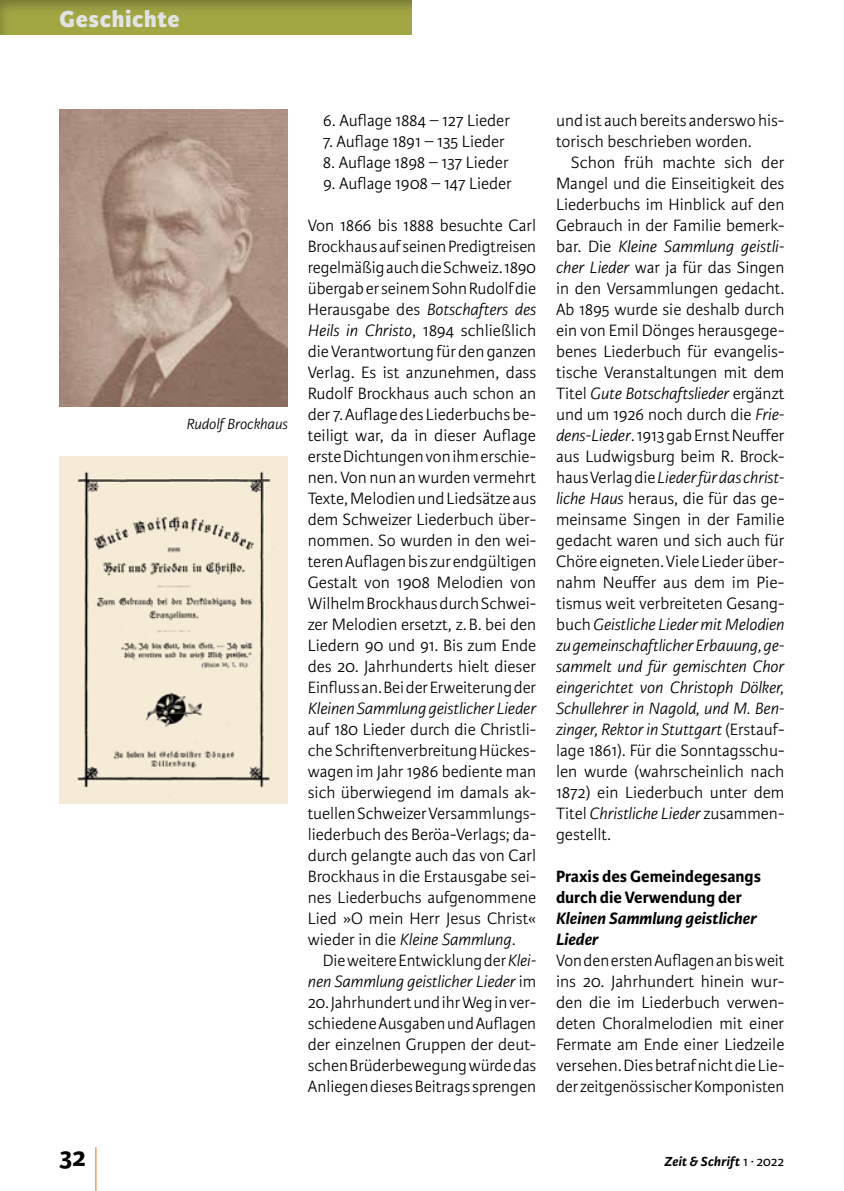
<style>
.page{position:relative;width:844px;height:1191px;background:#fff}
.page>*{position:absolute;margin:0;border:0;box-sizing:border-box;transform-origin:0 0}
.t1{font:300 59.5px "Karmina Sans Basic";color:#df7427;scale:.29 1}
.t2{font:700 28px "Karmina Sans Basic";color:#000}
.t3{font:800 24.5px "Karmina Sans Basic";letter-spacing:.025em;color:#e2e3e4}
.t4{font:300 17.5px/21px "Karmina Sans Basic";color:#000;text-align:justify}
.t5{font:italic 300 17.5px/21px "Karmina Sans Basic";color:#000;text-align:right}
.t6{font:700 17.5px/21px "Karmina Sans Basic";color:#000}
.t7{font:italic 700 17.5px/21px "Karmina Sans Basic";color:#000}
.t8{font:italic 300 15.75px "Karmina Sans Basic";color:#000}
.t9{font:italic 700 14px "Karmina Sans Basic";letter-spacing:.015em;color:#000}
.s1{font-style:italic}
.s2{font-style:normal}
.s3{font-weight:400;font-style:normal}
</style>
<div class="page">
<div style="left:0;top:0;width:413px;height:35px;background:#000;opacity:.3"></div>
<img style="left:60px;top:456px;width:228px;height:348px">
<img style="left:60px;top:109px;width:228px;height:298px">
<h3 class="t3" style="left:60px;top:4px;width:121px">Geschichte</h3>
<p class="t8" style="left:186px;top:415px;width:103px">Rudolf Brockhaus</p>
<p class="t4" style="left:322px;top:110px;width:189px">6. Auflage 1884 – 127 Lieder</p>
<p class="t4" style="left:322px;top:131px;width:183px">7. Auflage 1891 – 135 Lieder</p>
<p class="t4" style="left:322px;top:152px;width:187px">8. Auflage 1898 – 137 Lieder</p>
<p class="t4" style="left:322px;top:173px;width:191px">9. Auflage 1908 – 147 Lieder</p>
<p class="t4" style="left:308px;top:215px;width:230px">Von 1866 bis 1888 besuchte Carl Brockhaus auf seinen Predigtreisen regelmäßig auch die Schweiz. 1890 übergab er seinem Sohn Rudolf die Herausgabe des <span class="s1">Botschafters des Heils in Christo</span>, 1894 schließlich die Verantwortung für den ganzen Verlag. Es ist anzunehmen, dass Rudolf Brockhaus auch schon an der 7. Auflage des Liederbuchs be&shy;teiligt war, da in dieser Auflage erste Dichtungen von ihm erschie&shy;nen. Von nun an wurden vermehrt Texte, Melodien und Liedsätze aus dem Schweizer Liederbuch über&shy;nommen. So wurden in den wei&shy;teren Auflagen bis zur endgültigen Gestalt von 1908 Melodien von Wilhelm Brockhaus durch Schwei&shy;zer Melodien ersetzt, z.B. bei den Liedern 90 und 91. Bis zum Ende des 20. Jahrhunderts hielt dieser Einfluss an. Bei der Erweiterung der</p>
<p class="t5" style="left:308px;top:698px;width:230px">Kleinen Sammlung geistlicher Lieder</p>
<p class="t4" style="left:308px;top:719px;width:230px">auf 180 Lieder durch die Christli&shy;che SchriftenverbreitungHückes&shy;wagen im Jahr 1986 bediente man sich überwiegend im damals ak&shy;tuellen Schweizer Versammlungs&shy;liederbuch des Beröa-Verlags; da&shy;durch gelangte auch das von Carl Brockhaus in die Erstausgabe sei&shy;nes Liederbuchs aufgenommene Lied »O mein Herr Jesus Christ« wieder in die <span class="s1">Kleine Sammlung</span>.</p>
<p class="t5" style="left:308px;top:950px;width:230px"><span class="s2">Die weitere Entwicklung der</span> Klei&shy;nen Sammlung geistlicher Lieder <span class="s2">im</span></p>
<p class="t4" style="left:308px;top:992px;width:230px">20. Jahrhundert und ihr Weg in ver&shy;schiedene Ausgaben und Auflagen der einzelnen Gruppen der deut&shy;schen Brüderbewegung würde das Anliegen dieses Beitrags sprengen</p>
<p class="t4" style="left:556px;top:110px;width:230px">und ist auch bereits anderswo his&shy;torisch beschrieben worden.</p>
<p class="t4" style="left:556px;top:152px;width:230px;text-indent:15px">Schon früh machte sich der Mangel und die Einseitigkeit des Liederbuchs im Hinblick auf den Gebrauch in der Familie bemerk&shy;bar. Die <span class="s1">Kleine Sammlung geistli&shy;cher Lieder</span> war ja für das Singen in den Versammlungen gedacht.<br>Ab 1895 wurde sie deshalb durch ein von Emil Dönges herausgege&shy;benes Liederbuch für evangelis&shy;tische Veranstaltungen mit dem Titel <span class="s1">Gute Botschaftslieder</span> ergänzt und um 1926 noch durch die <span class="s1">Frie&shy;dens-Lieder</span>. 1913 gab Ernst Neuffer aus Ludwigsburg beim R. Brock&shy;haus Verlag die <span class="s1">Lieder für das christ&shy;liche Haus</span> heraus, die für das ge&shy;meinsame Singen in der Familie gedacht waren und sich auch für Chöre eigneten. Viele Lieder über&shy;nahm Neuffer aus dem im Pie&shy;tismus weit verbreiteten Gesang&shy;buch <span class="s1">Geistliche Lieder mit Melodien zu gemeinschaftlicher Erbauung, ge&shy;sammelt und für gemischten Chor eingerichtet von Christoph Dölker, Schullehrer in Nagold, und M. Ben&shy;zinger, Rektor in Stuttgart</span> (Erstauf&shy;lage 1861). Für die Sonntagsschu&shy;len wurde (wahrscheinlich nach 1872) ein Liederbuch unter dem Titel <span class="s1">Christliche Lieder</span> zusammen&shy;gestellt.</p>
<p class="t6" style="left:556px;top:866px;width:206px">Praxis des Gemeindegesangs durch die Verwendung der</p>
<p class="t7" style="left:556px;top:908px;width:202px">Kleinen Sammlung geistlicher<br>Lieder</p>
<p class="t4" style="left:556px;top:950px;width:230px">Von den ersten Auflagen an bis weit ins 20. Jahrhundert hinein wur&shy;den die im Liederbuch verwen&shy;deten Choralmelodien mit einer Fermate am Ende einer Liedzeile versehen. Dies betraf nicht die Lie&shy;der zeitgenössischer Komponisten</p>
<h2 class="t2" style="left:60px;top:1141px;width:28px">32</h2>
<h1 class="t1" style="left:94px;top:1140px;width:17px">|</h1>
<p class="t9" style="left:664px;top:1153px;width:121px">Zeit &amp; Schrift <span class="s3">1 ∙ 2022</span></p>
</div>
